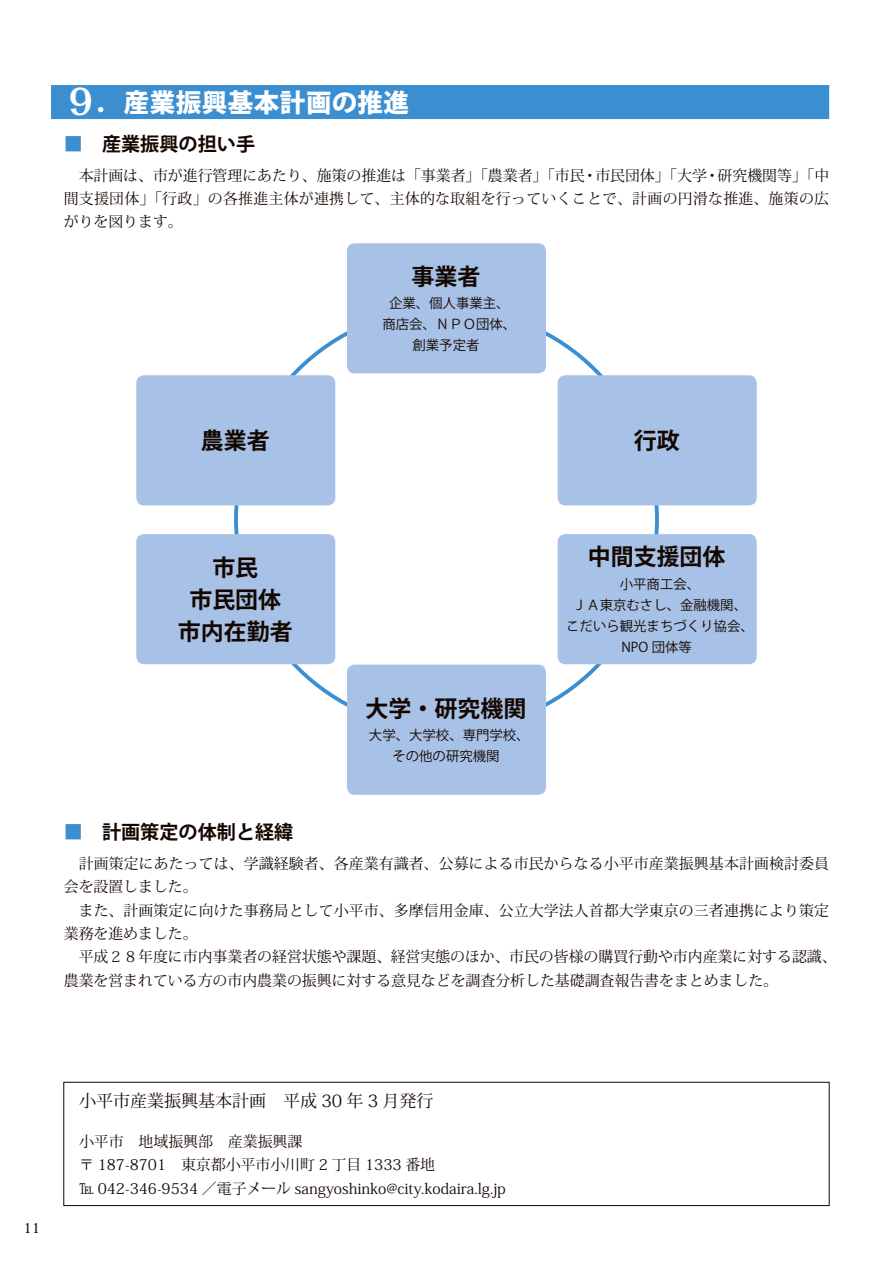
<style>
.page{position:relative;width:893px;height:1263px;background:#fff}
.page>*{position:absolute;margin:0;border:0;box-sizing:border-box;transform-origin:0 0}
.t1{font:800 25.5px "Koz Go Pro";letter-spacing:.02em;color:#fff}
.t2{font:700 22.95px/31.5px "Koz Go Pro";color:#140700;text-align:center}
.t3{font:700 19.2px "Koz Go Pro";color:#140700}
.t4{font:16.95px "Koz Min Pro";color:#140700}
.t5{font:14.85px/23.4px "Koz Min Pro";color:#140700}
.t6{font:500 13.8px "Koz Min Pro";color:#140700}
.t7{font:13.35px/21px "Koz Go Pro";color:#140700;text-align:center}
.s1{font-family:"Folk Pro";font-weight:700;font-size:34.05px}
.s2{color:#3b8fd1}
</style>
<div class="page">
<div style="left:51px;top:85px;width:778px;height:34px;background:#3b8fd1"></div>
<div style="left:347px;top:243px;width:199px;height:130px;background:#a7c1e7;border-radius:8px"></div>
<div style="left:347px;top:665px;width:199px;height:130px;background:#a7c1e7;border-radius:8px"></div>
<div style="left:558px;top:534px;width:199px;height:130px;background:#a7c1e7;border-radius:8px"></div>
<div style="left:136px;top:534px;width:199px;height:130px;background:#a7c1e7;border-radius:8px"></div>
<div style="left:558px;top:375px;width:199px;height:130px;background:#a7c1e7;border-radius:8px"></div>
<div style="left:136px;top:375px;width:199px;height:130px;background:#a7c1e7;border-radius:8px"></div>
<div style="left:63px;top:1082px;width:767px;height:124px;border:1px solid #140700"></div>
<h1 class="t1" style="left:64px;top:86px;width:347px"><span class="s1">９</span>．産業振興基本計画の推進</h1>
<p class="t3" style="left:64px;top:131px;width:193px"><span class="s2">■</span>　産業振興の担い手</p>
<p class="t5" style="left:64px;top:163px;width:767px;text-align:justify;text-indent:15px">本計画は、市が進行管理にあたり、施策の推進は「事業者」「農業者」「市民・市民団体」「大学・研究機関等」「中間支援団体」「行政」の各推進主体が連携して、主体的な取組を行っていくことで、計画の円滑な推進、施策の広がりを図ります。</p>
<h2 class="t2" style="left:412px;top:262px;width:70px">事業者</h2>
<p class="t7" style="left:382px;top:293px;width:135px">企業、個人事業主、商店会、ＮＰＯ団体、創業予定者</p>
<h2 class="t2" style="left:201px;top:426px;width:70px">農業者</h2>
<h2 class="t2" style="left:634px;top:426px;width:47px">行政</h2>
<h2 class="t2" style="left:178px;top:554px;width:116px">市民<br>市民団体市内在勤者</h2>
<h2 class="t2" style="left:366px;top:694px;width:162px">大学・研究機関</h2>
<p class="t7" style="left:369px;top:725px;width:162px">大学、大学校、専門学校、その他の研究機関</p>
<h2 class="t2" style="left:588px;top:543px;width:139px">中間支援団体</h2>
<p class="t7" style="left:566px;top:573px;width:189px">小平商工会、<br>ＪＡ東京むさし、金融機関、こだいら観光まちづくり協会、<br>NPO 団体等</p>
<p class="t3" style="left:64px;top:820px;width:231px"><span class="s2">■</span>　計画策定の体制と経緯</p>
<p class="t5" style="left:64px;top:851px;width:767px;text-indent:15px">計画策定にあたっては、学識経験者、各産業有識者、公募による市民からなる小平市産業振興基本計画検討委員会を設置しました。</p>
<p class="t5" style="left:64px;top:898px;width:767px;text-indent:15px">また、計画策定に向けた事務局として小平市、多摩信用金庫、公立大学法人首都大学東京の三者連携により策定業務を進めました。</p>
<p class="t5" style="left:64px;top:945px;width:774px;text-indent:15px">平成２８年度に市内事業者の経営状態や課題、経営実態のほか、市民の皆様の購買行動や市内産業に対する認識、農業を営まれている方の市内農業の振興に対する意見などを調査分析した基礎調査報告書をまとめました。</p>
<p class="t6" style="left:23px;top:1218px;width:19px">11</p>
<p class="t4" style="left:79px;top:1089px;width:356px">小平市産業振興基本計画　平成 30 年 3 月発行</p>
<p class="t5" style="left:79px;top:1129px;width:428px">小平市　地域振興部　産業振興課<br>〒 187-8701　東京都小平市小川町 2 丁目 1333 番地<br>℡ 042-346-9534 ／電子メール sangyoshinko@city.kodaira.lg.jp</p>
</div>
